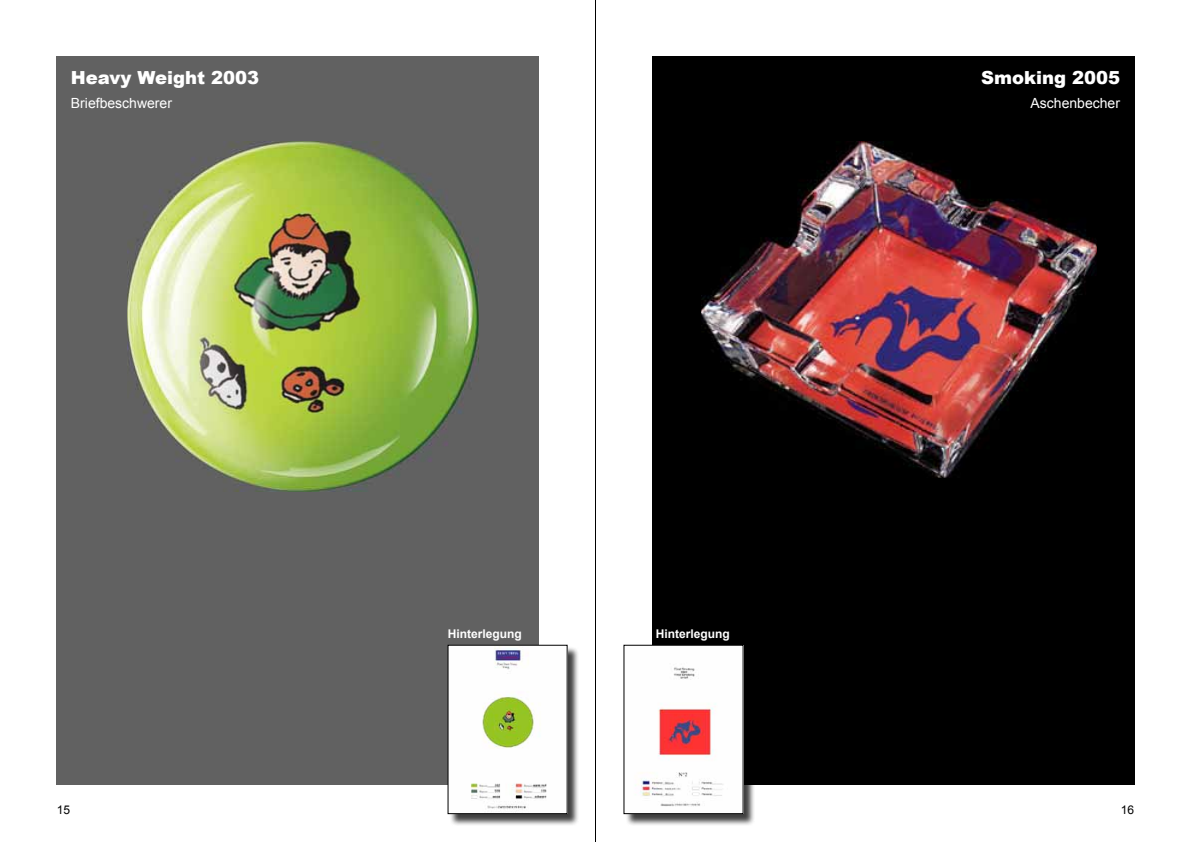
<style>
.page{position:relative;width:1191px;height:842px;background:#fff}
.page>*{position:absolute;margin:0;border:0;box-sizing:border-box;transform-origin:0 0}
.t1{font:900 18px "Arial";color:#fff}
.t2{font:14px "Arial";color:#fff}
.t3{font:700 12px "Arial";color:#fff}
.t4{font:12px "Arial";color:#000}
</style>
<div class="page">
<div style="left:57px;top:57px;width:482px;height:728px;background:#616161"></div>
<img style="left:128px;top:142px;width:351px;height:350px">
<div style="left:652px;top:57px;width:482px;height:728px;background:#000"></div>
<img style="left:701px;top:142px;width:395px;height:336px">
<div style="left:625px;top:647px;width:130px;height:179px;background:#000;opacity:.75"></div>
<img style="left:626px;top:647px;width:115px;height:165px">
<div style="left:449px;top:647px;width:131px;height:179px;background:#000;opacity:.75"></div>
<img style="left:450px;top:647px;width:115px;height:165px">
<hr style="left:595px;top:0;width:1px;height:842px;background:#000">
<p class="t1" style="left:71px;top:64px;width:190px">Heavy Weight 2003</p>
<p class="t2" style="left:71px;top:94px;width:103px">Briefbeschwerer</p>
<p class="t3" style="left:448px;top:626px;width:76px">Hinterlegung</p>
<p class="t3" style="left:655px;top:626px;width:76px">Hinterlegung</p>
<p class="t1" style="left:981px;top:64px;width:141px">Smoking 2005</p>
<p class="t2" style="left:1030px;top:94px;width:91px">Aschenbecher</p>
<p class="t4" style="left:57px;top:802px;width:15px">15</p>
<p class="t4" style="left:1121px;top:802px;width:15px">16</p>
</div>
